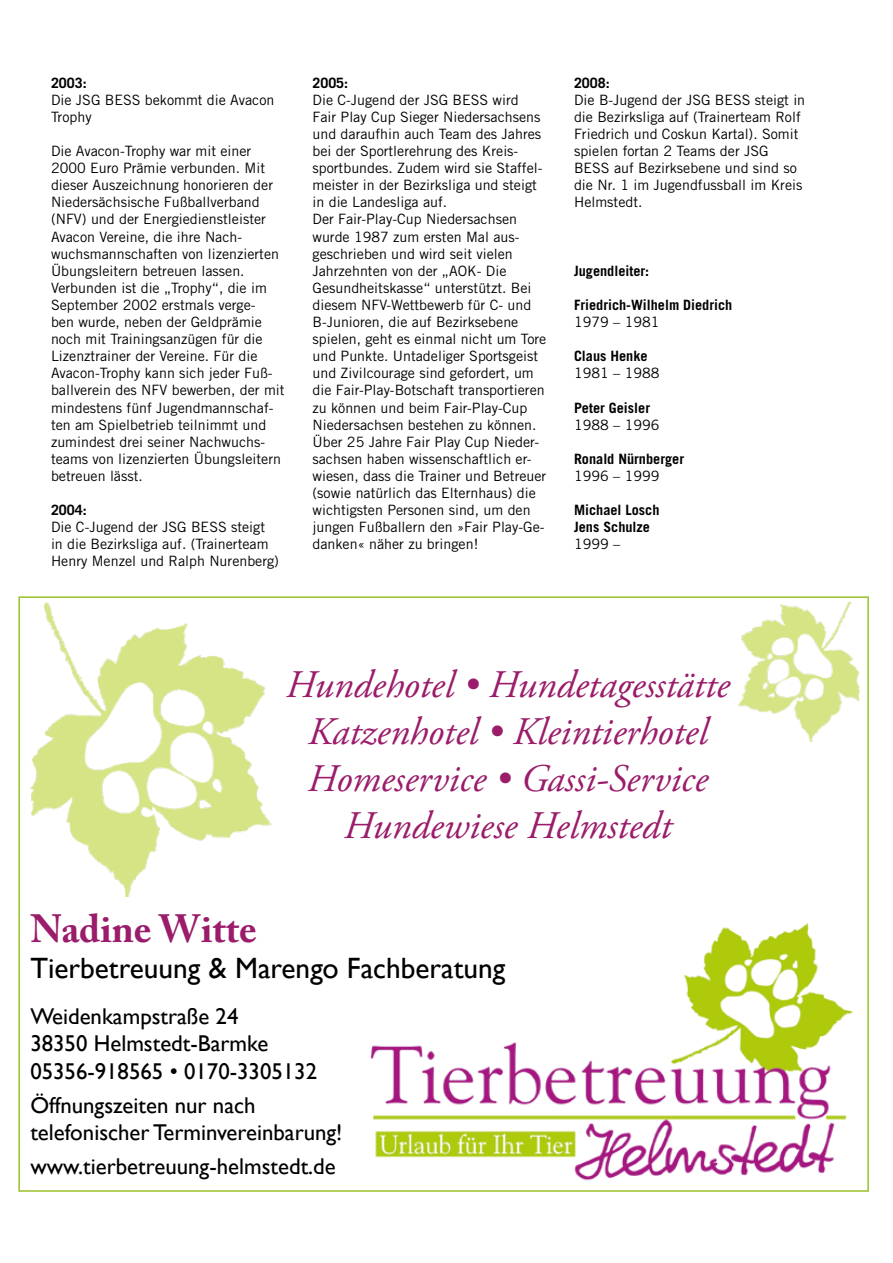
<style>
.page{position:relative;width:893px;height:1263px;background:#fff}
.page>*{position:absolute;margin:0;border:0;box-sizing:border-box;transform-origin:0 0}
.t1{font:700 39.15px "Adobe Caslon Pro";color:#9a1c6a}
.t2{font:italic 39px/46.8px "Adobe Garamond Pro";color:#9a1c6a;text-align:center}
.t3{font:29.4px "Gill Sans";color:#000}
.t4{font:22.8px/27.5px "Gill Sans";color:#000}
.t5{font:14.25px/17.1px "Trade Gothic";color:#000}
.t6{font:700 14.25px/17.1px "Trade Gothic";color:#000}
</style>
<div class="page">
<div style="left:18px;top:596px;width:851px;height:596px;background:#fff;border:2px solid #98c228"></div>
<img style="left:370px;top:923px;width:483px;height:258px">
<img style="left:30px;top:603px;width:242px;height:294px">
<img style="left:738px;top:603px;width:121px;height:139px">
<p class="t6" style="left:51px;top:74px;width:37px">2003:</p>
<p class="t5" style="left:51px;top:91px;width:225px">Die JSG BESS bekommt die Avacon<br>Trophy</p>
<p class="t5" style="left:51px;top:142px;width:235px">Die Avacon-Trophy war mit einer 2000 Euro Prämie verbunden. Mit dieser Auszeichnung honorieren der Niedersächsische Fußballverband (NFV) und der Energiedienstleister Avacon Vereine, die ihre Nach&shy;wuchsmannschaften von lizenzierten Übungsleitern betreuen lassen.<br>Verbunden ist die „Trophy“, die im September 2002 erstmals verge-<br>ben wurde, neben der Geldprämie noch mit Trainingsanzügen für die Lizenztrainer der Vereine. Für die Avacon-Trophy kann sich jeder Fuß&shy;ballverein des NFV bewerben, der mit mindestens fünf Jugendmannschaf&shy;ten am Spielbetrieb teilnimmt und zumindest drei seiner Nachwuchs&shy;teams von lizenzierten Übungsleitern betreuen lässt.</p>
<p class="t6" style="left:51px;top:501px;width:37px">2004:</p>
<p class="t5" style="left:51px;top:518px;width:229px">Die C-Jugend der JSG BESS steigt in die Bezirksliga auf. (Trainerteam<br>Henry Menzel und Ralph Nurenberg)</p>
<p class="t6" style="left:313px;top:74px;width:37px">2005:</p>
<p class="t5" style="left:313px;top:91px;width:235px">Die C-Jugend der JSG BESS wird<br>Fair Play Cup Sieger Niedersachsens und daraufhin auch Team des Jahres bei der Sportlerehrung des Kreis&shy;sportbundes. Zudem wird sie Staffel&shy;meister in der Bezirksliga und steigt in die Landesliga auf.<br>Der Fair-Play-Cup Niedersachsen wurde 1987 zum ersten Mal aus&shy;geschrieben und wird seit vielen Jahrzehnten von der „AOK- Die Gesundheitskasse“ unterstützt. Bei diesem NFV-Wettbewerb für C- und B-Junioren, die auf Bezirksebene spielen, geht es einmal nicht um Tore und Punkte. Untadeliger Sportsgeist und Zivilcourage sind gefordert, um die Fair-Play-Botschaft transportieren zu können und beim Fair-Play-Cup Niedersachsen bestehen zu können.<br>Über 25 Jahre Fair Play Cup Nieder&shy;sachsen haben wissenschaftlich er&shy;wiesen, dass die Trainer und Betreuer (sowie natürlich das Elternhaus) die wichtigsten Personen sind, um den jungen Fußballern den »Fair Play-Ge&shy;danken« näher zu bringen!</p>
<p class="t6" style="left:574px;top:74px;width:37px">2008:</p>
<p class="t5" style="left:574px;top:91px;width:233px">Die B-Jugend der JSG BESS steigt in die Bezirksliga auf (Trainerteam Rolf<br>Friedrich und Coskun Kartal). Somit spielen fortan 2 Teams der JSG<br>BESS auf Bezirksebene und sind so die Nr. 1 im Jugendfussball im Kreis<br>Helmstedt.</p>
<p class="t6" style="left:574px;top:262px;width:77px">Jugendleiter:</p>
<p class="t6" style="left:574px;top:296px;width:160px">Friedrich-Wilhelm Diedrich</p>
<p class="t5" style="left:574px;top:313px;width:87px">1979 – 1981</p>
<p class="t6" style="left:574px;top:347px;width:75px">Claus Henke</p>
<p class="t5" style="left:574px;top:365px;width:87px">1981 – 1988</p>
<p class="t6" style="left:574px;top:399px;width:78px">Peter Geisler</p>
<p class="t5" style="left:574px;top:416px;width:87px">1988 – 1996</p>
<p class="t6" style="left:574px;top:450px;width:112px">Ronald Nürnberger</p>
<p class="t5" style="left:574px;top:467px;width:87px">1996 – 1999</p>
<p class="t6" style="left:574px;top:501px;width:87px">Michael Losch<br>Jens Schulze</p>
<p class="t5" style="left:574px;top:536px;width:48px">1999 –</p>
<h2 class="t2" style="left:286px;top:662px;width:445px">Hundehotel • Hundetagesstätte<br>Katzenhotel • Kleintierhotel<br>Homeservice • Gassi-Service<br>Hundewiese Helmstedt</h2>
<h1 class="t1" style="left:30px;top:906px;width:228px">Nadine Witte</h1>
<h3 class="t3" style="left:30px;top:950px;width:477px">Tierbetreuung &amp; Marengo Fachberatung</h3>
<h3 class="t4" style="left:30px;top:1002px;width:288px">Weidenkampstraße 24<br>38350 Helmstedt-Barmke<br>05356-918565 • 0170-3305132</h3>
<h3 class="t4" style="left:30px;top:1091px;width:314px">Öffnungszeiten nur nach telefonischer Terminvereinbarung!</h3>
<h3 class="t4" style="left:30px;top:1152px;width:307px">www.tierbetreuung-helmstedt.de</h3>
</div>
